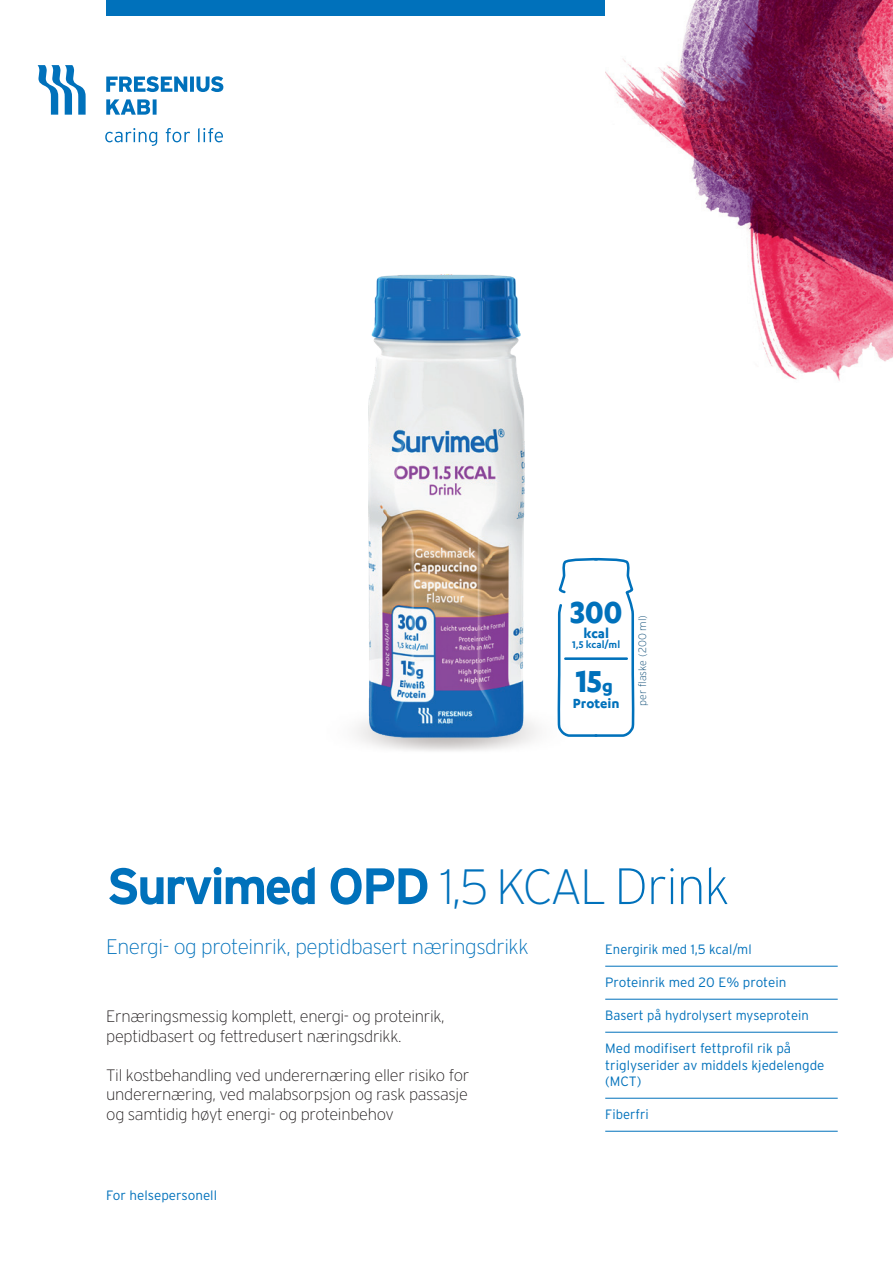
<style>
.page{position:relative;width:893px;height:1263px;background:#fff}
.page>*{position:absolute;margin:0;border:0;box-sizing:border-box;transform-origin:0 0}
.t1{font:700 51px "Interstate";letter-spacing:-.05em;color:#0071bb}
.t2{font:700 35.25px "Karbon";color:#0071bb}
.t3{font:200 21px "Interstate";letter-spacing:-.02em;color:#0071bb}
.t4{font:200 16.5px/19.5px "Interstate";letter-spacing:-.02em;color:#231f20}
.t5{font:700 15.15px "Karbon";color:#0071bb}
.t6{font:300 13.5px/16.5px "Interstate";color:#0071bb}
.t7{font:600 11.4px "Karbon Test";color:#0071bb}
.t8{font:200 10.65px "Interstate";color:#074772}
.s1{font-family:"Interstate";font-weight:700;font-stretch:condensed;font-size:10.65px}
.s2{font-size:20.4px}
.s3{font-weight:200;font-size:49.5px}
.s4{font-weight:200}
</style>
<div class="page">
<hr style="left:605px;top:966px;width:233px;height:1px;background:#0071bb">
<hr style="left:605px;top:999px;width:233px;height:1px;background:#0071bb">
<hr style="left:605px;top:1032px;width:233px;height:1px;background:#0071bb">
<hr style="left:605px;top:1098px;width:233px;height:1px;background:#0071bb">
<hr style="left:605px;top:1131px;width:233px;height:1px;background:#0071bb">
<img style="left:605px;top:0;width:288px;height:381px">
<svg style="left:38px;top:65px;width:48px;height:50px"></svg>
<svg style="left:106px;top:99px;width:51px;height:16px"></svg>
<svg style="left:106px;top:76px;width:117px;height:16px"></svg>
<svg style="left:105px;top:128px;width:118px;height:18px"></svg>
<div style="left:106px;top:0;width:499px;height:15px;background:#0071bb"></div>
<img style="left:368px;top:274px;width:156px;height:468px">
<svg style="left:557px;top:557px;width:78px;height:180px"></svg>
<h2 class="t2" style="left:570px;top:592px;width:53px">300</h2>
<p class="t5" style="left:583px;top:625px;width:27px">kcal</p>
<p class="t7" style="left:572px;top:638px;width:49px">1,5 kcal<span class="s1">/</span>ml</p>
<h2 class="t2" style="left:575px;top:661px;width:39px">15<span class="s2">g</span></h2>
<p class="t5" style="left:573px;top:695px;width:48px">Protein</p>
<p class="t8" style="left:636px;top:706px;width:92px;rotate:-90deg">per flaske (200 ml)</p>
<h1 class="t1" style="left:106px;top:858px;width:625px">Survimed OPD <span class="s3">1,5 KCAL</span> <span class="s4">Drink</span></h1>
<p class="t3" style="left:106px;top:935px;width:424px">Energi- og proteinrik, peptidbasert næringsdrikk</p>
<p class="t6" style="left:605px;top:941px;width:148px">Energirik med 1,5 kcal/ml</p>
<p class="t6" style="left:605px;top:974px;width:183px">Proteinrik med 20 E% protein</p>
<p class="t6" style="left:605px;top:1007px;width:205px">Basert på hydrolysert myseprotein</p>
<p class="t6" style="left:605px;top:1040px;width:221px">Med modifisert fettprofil rik på triglyserider av middels kjedelengde (MCT)</p>
<p class="t6" style="left:605px;top:1106px;width:45px">Fiberfri</p>
<p class="t4" style="left:106px;top:1007px;width:340px">Ernæringsmessig komplett, energi- og proteinrik, peptidbasert og fettredusert næringsdrikk.</p>
<p class="t4" style="left:106px;top:1065px;width:364px;text-align:justify">Til kostbehandling ved underernæring eller risiko for underernæring, ved malabsorpsjon og rask passasje og samtidig høyt energi- og proteinbehov</p>
<p class="t6" style="left:106px;top:1186px;width:112px">For helsepersonell</p>
</div>
